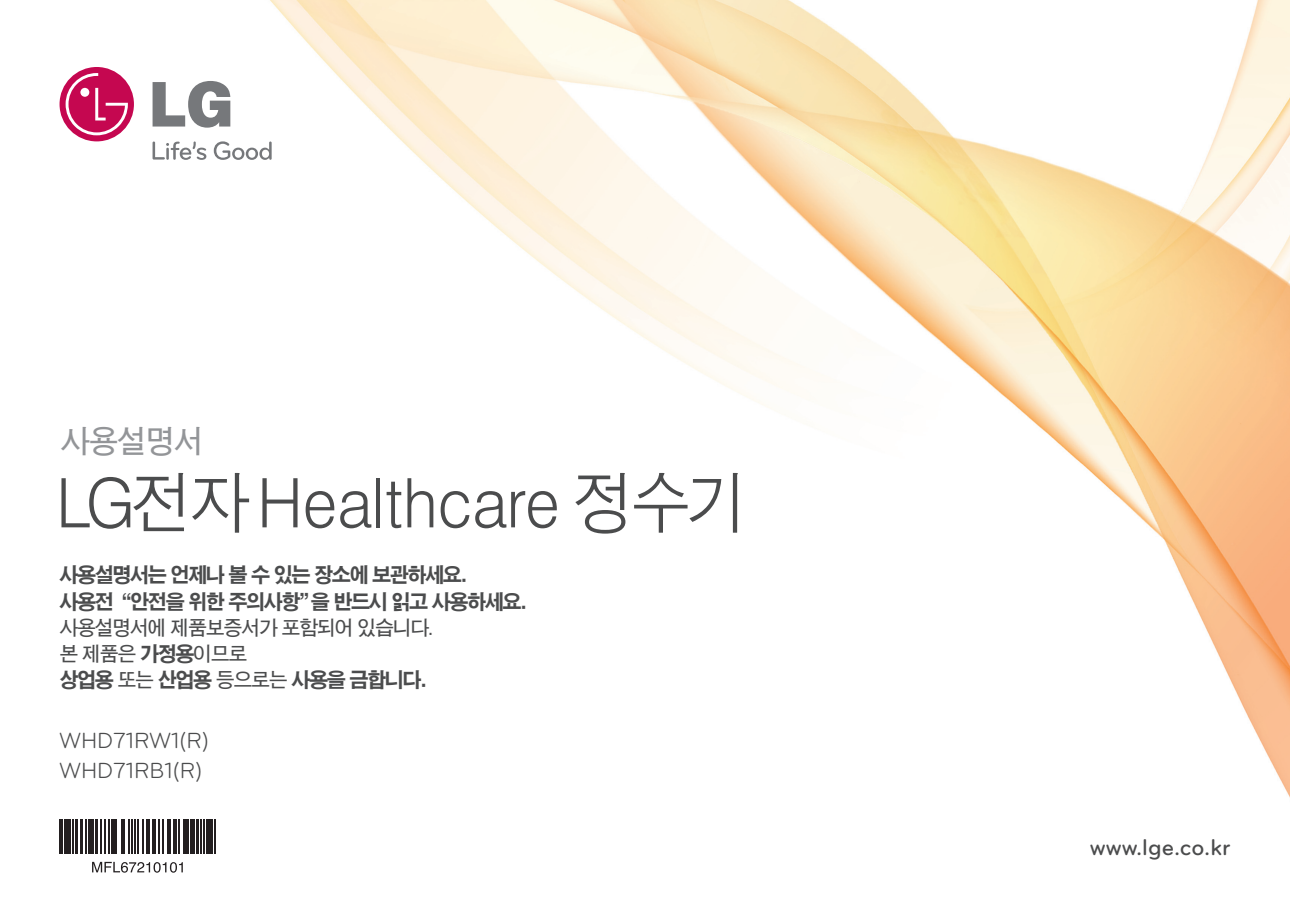
<style>
.page{position:relative;width:1290px;height:918px;background:#fff}
.page>*{position:absolute;margin:0;border:0;box-sizing:border-box;transform-origin:0 0}
.t1{font:500 68.25px "HY Go Thic";letter-spacing:-.05em;color:#4b4c4d;scale:.95 1}
.t2{font:700 31.5px "HY Go Thic";letter-spacing:-.05em;color:#939598;scale:.95 1}
.t3{font:500 23.62px "Bryant LG";color:#4b4c4d}
.t4{font:22.75px/29.8px "Bryant LG";color:#4b4c4d}
.t5{font:20.12px/26.2px "HY Go Thic Extra";letter-spacing:-.075em;color:#4b4c4d;scale:.95 1}
.t6{font:700 20.12px/26.2px "HY Go Thic";letter-spacing:-.075em;color:#4b4c4d;scale:.95 1}
.s1{font-family:"HY Go Thic Extra";font-weight:400}
.s2{font-family:"HY Go Thic";font-weight:700}
</style>
<div class="page">
<img style="left:59px;top:0;width:1231px;height:873px">
<svg style="left:153px;top:141px;width:53px;height:19px"></svg>
<svg style="left:214px;top:141px;width:58px;height:19px"></svg>
<svg style="left:153px;top:81px;width:77px;height:47px"></svg>
<div style="left:60px;top:67px;width:74px;height:74px;background:#c50750;border-radius:50%"></div>
<svg style="left:66px;top:73px;width:62px;height:62px"></svg>
<hr style="left:60px;top:819px;width:1px;height:34px;background:#231f20">
<hr style="left:62px;top:819px;width:1px;height:34px;background:#231f20">
<div style="left:64px;top:819px;width:5px;height:34px;background:#231f20"></div>
<hr style="left:70px;top:819px;width:1px;height:34px;background:#231f20">
<hr style="left:72px;top:819px;width:1px;height:34px;background:#231f20">
<hr style="left:76px;top:819px;width:2px;height:34px;background:#231f20">
<hr style="left:80px;top:819px;width:2px;height:34px;background:#231f20">
<hr style="left:86px;top:819px;width:1px;height:34px;background:#231f20">
<hr style="left:88px;top:819px;width:1px;height:34px;background:#231f20">
<hr style="left:90px;top:819px;width:2px;height:34px;background:#231f20">
<hr style="left:93px;top:819px;width:1px;height:34px;background:#231f20">
<hr style="left:95px;top:819px;width:2px;height:34px;background:#231f20">
<hr style="left:101px;top:819px;width:1px;height:34px;background:#231f20">
<hr style="left:104px;top:819px;width:1px;height:34px;background:#231f20">
<hr style="left:109px;top:819px;width:1px;height:34px;background:#231f20">
<hr style="left:111px;top:819px;width:1px;height:34px;background:#231f20">
<hr style="left:113px;top:819px;width:2px;height:34px;background:#231f20">
<hr style="left:116px;top:819px;width:1px;height:34px;background:#231f20">
<hr style="left:121px;top:819px;width:2px;height:34px;background:#231f20">
<hr style="left:124px;top:819px;width:1px;height:34px;background:#231f20">
<hr style="left:128px;top:819px;width:1px;height:34px;background:#231f20">
<hr style="left:132px;top:819px;width:1px;height:34px;background:#231f20">
<hr style="left:134px;top:819px;width:1px;height:34px;background:#231f20">
<hr style="left:137px;top:819px;width:2px;height:34px;background:#231f20">
<hr style="left:142px;top:819px;width:1px;height:34px;background:#231f20">
<hr style="left:147px;top:819px;width:1px;height:34px;background:#231f20">
<hr style="left:149px;top:819px;width:1px;height:34px;background:#231f20">
<hr style="left:152px;top:819px;width:1px;height:34px;background:#231f20">
<hr style="left:155px;top:819px;width:1px;height:34px;background:#231f20">
<hr style="left:158px;top:819px;width:1px;height:34px;background:#231f20">
<hr style="left:163px;top:819px;width:1px;height:34px;background:#231f20">
<hr style="left:167px;top:819px;width:1px;height:34px;background:#231f20">
<hr style="left:169px;top:819px;width:2px;height:34px;background:#231f20">
<hr style="left:173px;top:819px;width:1px;height:34px;background:#231f20">
<hr style="left:175px;top:819px;width:1px;height:34px;background:#231f20">
<hr style="left:179px;top:819px;width:1px;height:34px;background:#231f20">
<hr style="left:183px;top:819px;width:1px;height:34px;background:#231f20">
<hr style="left:186px;top:819px;width:3px;height:34px;background:#231f20">
<hr style="left:190px;top:819px;width:2px;height:34px;background:#231f20">
<hr style="left:194px;top:819px;width:1px;height:34px;background:#231f20">
<hr style="left:196px;top:819px;width:2px;height:34px;background:#231f20">
<hr style="left:200px;top:819px;width:2px;height:34px;background:#231f20">
<hr style="left:204px;top:819px;width:1px;height:34px;background:#231f20">
<hr style="left:206px;top:819px;width:1px;height:34px;background:#231f20">
<div style="left:208px;top:819px;width:5px;height:34px;background:#231f20"></div>
<hr style="left:214px;top:819px;width:1px;height:34px;background:#231f20">
<svg style="left:92px;top:862px;width:91px;height:10px"></svg>
<h2 class="t2" style="left:60px;top:425px;width:153px">사용설명서</h2>
<h1 class="t1" style="left:55px;top:469px;width:732px">LG전자 Healthcare 정수기</h1>
<p class="t5" style="left:60px;top:562px;width:494px">사용설명서는 언제나 볼 수 있는 장소에 보관하세요. 사용전“안전을 위한 주의사항”을 반드시 읽고 사용하세요.</p>
<p class="t6" style="left:60px;top:615px;width:394px">사용설명서에 제품보증서가 포함되어 있습니다. 본 제품은 <span class="s1">가정용</span>이므로</p>
<p class="t5" style="left:60px;top:667px;width:389px">상업용 <span class="s2">또는</span> 산업용 <span class="s2">등으로는</span> 사용을 금합니다.</p>
<p class="t4" style="left:60px;top:726px;width:151px">WHD71RW1(R)<br>WHD71RB1(R)</p>
<p class="t3" style="left:1090px;top:832px;width:142px">www.lge.co.kr</p>
</div>
